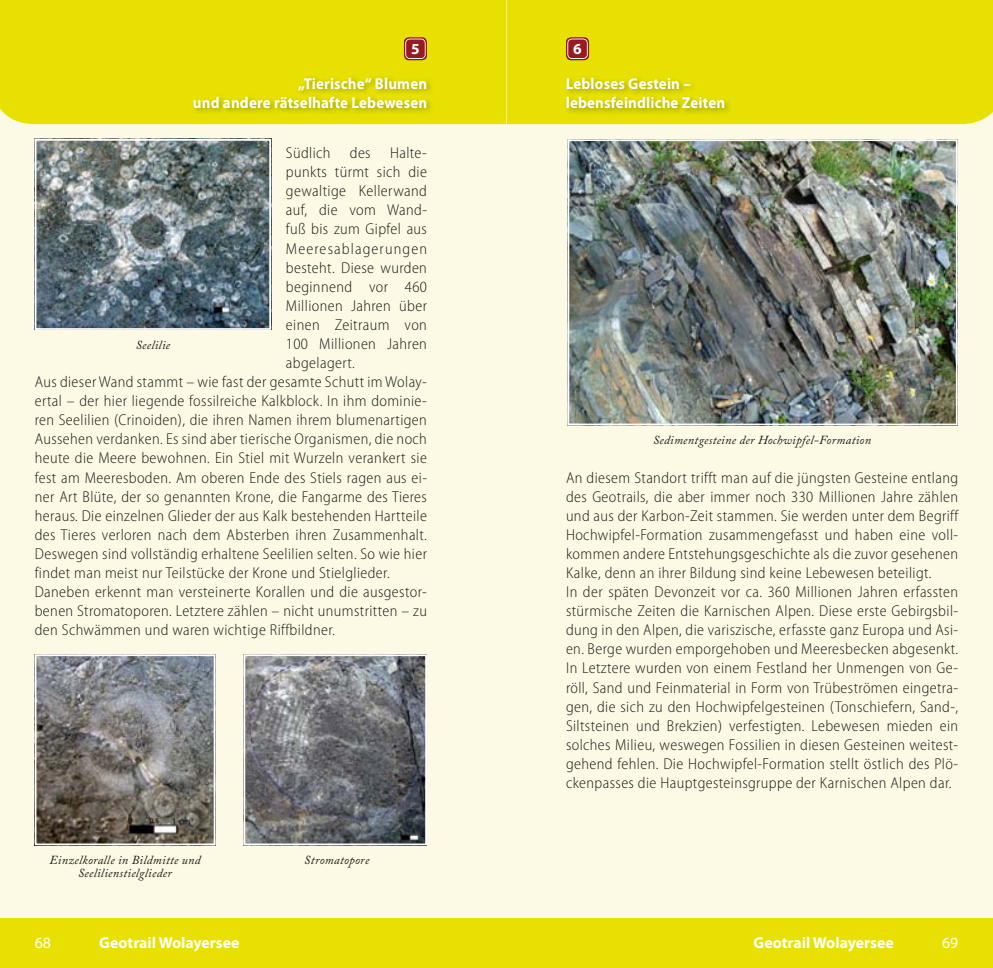
<style>
.page{position:relative;width:993px;height:968px;background:#fff}
.page>*{position:absolute;margin:0;border:0;box-sizing:border-box;transform-origin:0 0}
.t1{font:300 semi-condensed 15.75px/19.1px "Myriad Pro";letter-spacing:.025em;color:#1a1a18}
.t2{font:700 15.75px/18.9px "Myriad Pro";letter-spacing:.01em;color:#fff;text-align:right;scale:.95 1}
.t3{font:700 15.75px "Myriad Pro";letter-spacing:.01em;color:#fff}
.t4{font:300 semi-condensed 15.75px "Myriad Pro";letter-spacing:.07em;color:#1a1a18}
.t5{font:15.75px "Myriad Pro";color:#fff}
.t6{font:700 15.4px "Myriad Pro";color:#fff}
.t7{font:italic 12.25px/13.1px "Adobe Caslon Pro";letter-spacing:.025em;color:#1a1a18;text-align:center}
</style>
<div class="page">
<div style="left:486px;top:0;width:506px;height:967px;background:#fcfae4"></div>
<div style="left:506px;top:0;width:486px;height:124px;background:#e8e000"></div>
<div style="left:0;top:0;width:506px;height:967px;background:#fcfae4"></div>
<div style="left:0;top:0;width:506px;height:124px;background:#e8e000"></div>
<div style="left:0;top:918px;width:506px;height:49px;background:#e8e000"></div>
<div style="left:486px;top:918px;width:506px;height:49px;background:#e8e000"></div>
<svg style="left:566px;top:37px;width:23px;height:23px"></svg>
<svg style="left:567px;top:39px;width:20px;height:20px"></svg>
<svg style="left:404px;top:37px;width:23px;height:23px"></svg>
<svg style="left:405px;top:39px;width:20px;height:20px"></svg>
<img style="left:191px;top:74px;width:242px;height:42px">
<img style="left:563px;top:74px;width:168px;height:41px">
<svg style="left:35px;top:139px;width:236px;height:191px;background:#6e7c81"></svg>
<svg style="left:35px;top:654px;width:180px;height:191px;background:#7c7a78"></svg>
<svg style="left:243px;top:654px;width:184px;height:191px;background:#75777b"></svg>
<img style="left:567px;top:139px;width:390px;height:286px">
<p class="t6" style="left:411px;top:40px;width:10px">5</p>
<p class="t6" style="left:573px;top:40px;width:10px">6</p>
<p class="t2" style="left:193px;top:74px;width:248px">„Tierische“ Blumen<br>und andere rätselhafte Lebewesen</p>
<p class="t2" style="left:565px;top:74px;width:169px;text-align:left">Lebloses Gestein – lebensfeindliche Zeiten</p>
<p class="t1" style="left:286px;top:144px;width:142px">Südlich des Halte-</p>
<p class="t1" style="left:286px;top:163px;width:142px">punkts türmt sich die</p>
<p class="t1" style="left:286px;top:182px;width:142px">gewaltige Kellerwand</p>
<p class="t1" style="left:286px;top:201px;width:142px">auf, die vom Wand-</p>
<p class="t1" style="left:286px;top:220px;width:142px">fuß bis zum Gipfel aus</p>
<p class="t4" style="left:286px;top:240px;width:143px">Meeresablagerungen</p>
<p class="t1" style="left:286px;top:258px;width:142px">besteht. Diese wurden</p>
<p class="t1" style="left:286px;top:277px;width:142px">beginnend vor 460</p>
<p class="t1" style="left:286px;top:296px;width:142px">Millionen Jahren über</p>
<p class="t1" style="left:286px;top:315px;width:142px">einen Zeitraum von</p>
<p class="t1" style="left:286px;top:334px;width:142px">100 Millionen Jahren</p>
<p class="t1" style="left:286px;top:353px;width:71px">abgelagert.</p>
<p class="t1" style="left:35px;top:372px;width:393px">Aus dieser Wand stammt – wie fast der gesamte Schutt im Wolay-</p>
<p class="t1" style="left:35px;top:391px;width:393px">ertal – der hier liegende fossilreiche Kalkblock. In ihm dominie-</p>
<p class="t1" style="left:35px;top:411px;width:393px">ren Seelilien (Crinoiden), die ihren Namen ihrem blumenartigen</p>
<p class="t1" style="left:35px;top:430px;width:393px">Aussehen verdanken. Es sind aber tierische Organismen, die noch</p>
<p class="t1" style="left:35px;top:449px;width:393px">heute die Meere bewohnen. Ein Stiel mit Wurzeln verankert sie</p>
<p class="t1" style="left:35px;top:468px;width:393px">fest am Meeresboden. Am oberen Ende des Stiels ragen aus ei-</p>
<p class="t1" style="left:35px;top:487px;width:393px">ner Art Blüte, der so genannten Krone, die Fangarme des Tieres</p>
<p class="t1" style="left:35px;top:506px;width:393px">heraus. Die einzelnen Glieder der aus Kalk bestehenden Hartteile</p>
<p class="t1" style="left:35px;top:525px;width:393px">des Tieres verloren nach dem Absterben ihren Zusammenhalt.</p>
<p class="t1" style="left:35px;top:544px;width:393px">Deswegen sind vollständig erhaltene Seelilien selten. So wie hier</p>
<p class="t1" style="left:35px;top:563px;width:356px">findet man meist nur Teilstücke der Krone und Stielglieder.</p>
<p class="t1" style="left:35px;top:582px;width:393px">Daneben erkennt man versteinerte Korallen und die ausgestor-</p>
<p class="t1" style="left:35px;top:601px;width:393px">benen Stromatoporen. Letztere zählen – nicht unumstritten – zu</p>
<p class="t1" style="left:35px;top:620px;width:301px">den Schwämmen und waren wichtige Riffbildner.</p>
<p class="t7" style="left:136px;top:338px;width:36px">Seelilie</p>
<p class="t7" style="left:652px;top:433px;width:219px">Sedimentgesteine der Hochwipfel-Formation</p>
<p class="t1" style="left:566px;top:468px;width:393px">An diesem Standort trifft man auf die jüngsten Gesteine entlang des Geotrails, die aber immer noch 330 Millionen Jahre zählen und aus der Karbon-Zeit stammen. Sie werden unter dem Begriff Hochwipfel-Formation zusammengefasst und haben eine voll&shy;kommen andere Entstehungsgeschichte als die zuvor gesehenen Kalke, denn an ihrer Bildung sind keine Lebewesen beteiligt.<br>In der späten Devonzeit vor ca. 360 Millionen Jahren erfassten stürmische Zeiten die Karnischen Alpen. Diese erste Gebirgsbil&shy;dung in den Alpen, die variszische, erfasste ganz Europa und Asi&shy;en. Berge wurden emporgehoben und Meeresbecken abgesenkt.<br>In Letztere wurden von einem Festland her Unmengen von Ge&shy;röll, Sand und Feinmaterial in Form von Trübeströmen eingetra&shy;gen, die sich zu den Hochwipfelgesteinen (Tonschiefern, Sand-, Siltsteinen und Brekzien) verfestigten. Lebewesen mieden ein solches Milieu, weswegen Fossilien in diesen Gesteinen weitest&shy;gehend fehlen. Die Hochwipfel-Formation stellt östlich des Plö&shy;ckenpasses die Hauptgesteinsgruppe der Karnischen Alpen dar.</p>
<p class="t7" style="left:49px;top:853px;width:153px">Einzelkoralle in Bildmitte und<br>Seelilienstielglieder</p>
<p class="t7" style="left:304px;top:853px;width:66px">Stromatopore</p>
<p class="t5" style="left:35px;top:933px;width:18px">68</p>
<p class="t3" style="left:99px;top:933px;width:142px">Geotrail Wolayersee</p>
<p class="t3" style="left:753px;top:933px;width:142px">Geotrail Wolayersee</p>
<p class="t5" style="left:941px;top:933px;width:18px">69</p>
</div>
